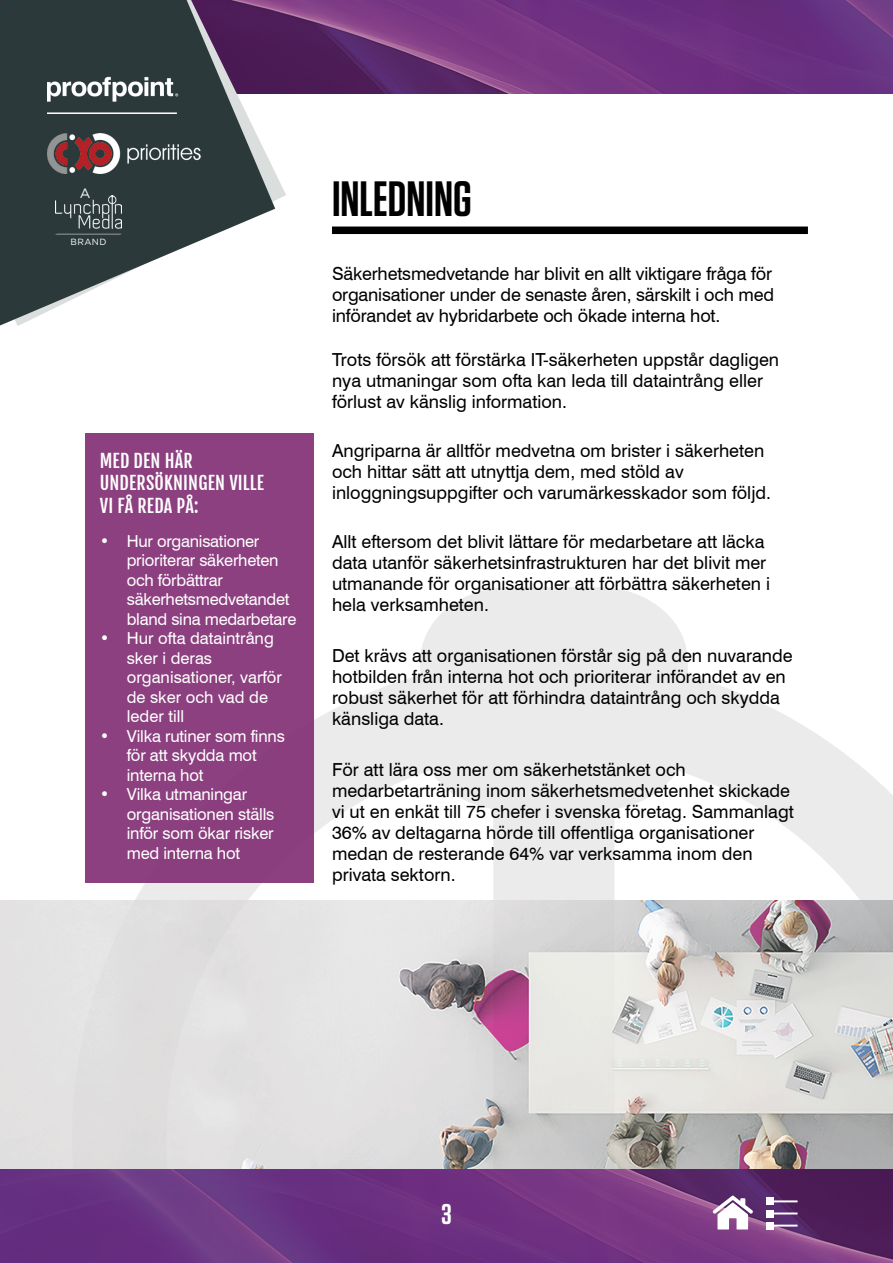
<style>
.page{position:relative;width:893px;height:1263px;background:#fff}
.page>*{position:absolute;margin:0;border:0;box-sizing:border-box;transform-origin:0 0}
.t1{font:600 49.5px "Tungsten";color:#000001}
.t2{font:600 28.5px "Tungsten";color:#fff}
.t3{font:18px/21px "Swiss 721 BT";color:#000001}
.t4{font:18px/22.5px "Fjalla One";letter-spacing:.01em;color:#fff}
.t5{font:16.5px/19.5px "Swiss 721 BT";letter-spacing:-.01em;color:#fff}
.t6{font:13.5px "Gotham";color:#fff}
.t7{font:9px "Gotham";letter-spacing:.05em;color:#fff}
</style>
<div class="page">
<img style="left:286px;top:0;width:607px;height:94px">
<svg style="left:0;top:0;width:286px;height:326px"></svg>
<svg style="left:0;top:0;width:275px;height:325px;fill:#2b393b"></svg>
<img style="left:47px;top:134px;width:153px;height:40px">
<img style="left:47px;top:70px;width:139px;height:39px">
<hr style="left:47px;top:112px;width:130px;height:2px;background:#fff">
<img style="left:56px;top:196px;width:65px;height:33px">
<svg style="left:56px;top:234px;width:65px;height:1px"></svg>
<img style="left:85px;top:587px;width:808px;height:313px">
<img style="left:0;top:900px;width:893px;height:269px">
<div style="left:332px;top:227px;width:476px;height:7px;background:#000001"></div>
<div style="left:85px;top:433px;width:229px;height:449px;background:#8c407f"></div>
<img style="left:0;top:1169px;width:893px;height:94px">
<svg style="left:712px;top:1195px;width:42px;height:34px"></svg>
<hr style="left:770px;top:1212px;width:27px;height:2px;background:#fff">
<div style="left:766px;top:1209px;width:8px;height:8px;background:#fff"></div>
<hr style="left:770px;top:1224px;width:27px;height:2px;background:#fff">
<div style="left:766px;top:1222px;width:8px;height:7px;background:#fff"></div>
<hr style="left:770px;top:1200px;width:27px;height:2px;background:#fff">
<div style="left:766px;top:1197px;width:8px;height:8px;background:#fff"></div>
<p class="t6" style="left:80px;top:185px;width:12px">A</p>
<h1 class="t1" style="left:332px;top:173px;width:141px">INLEDNING</h1>
<p class="t7" style="left:70px;top:236px;width:37px">BRAND</p>
<p class="t4" style="left:100px;top:450px;width:166px">MED DEN HÄR<br>UNDERSÖKNINGEN VILLE<br>VI FÅ REDA PÅ:</p>
<p class="t5" style="left:127px;top:531px;width:171px;text-indent:-27px">• Hur organisationer prioriterar säkerheten och förbättrar säkerhetsmedvetandet bland sina medarbetare</p>
<p class="t5" style="left:127px;top:629px;width:157px;text-indent:-27px">• Hur ofta dataintrång sker i deras organisationer, varför de sker och vad de leder till</p>
<p class="t5" style="left:127px;top:726px;width:160px;text-indent:-27px">• Vilka rutiner som finns för att skydda mot interna hot</p>
<p class="t5" style="left:127px;top:785px;width:149px;text-indent:-27px">• Vilka utmaningar organisationen ställs inför som ökar risker med interna hot</p>
<p class="t3" style="left:332px;top:263px;width:444px;text-align:justify">Säkerhetsmedvetande har blivit en allt viktigare fråga för organisationer under de senaste åren, särskilt i och med införandet av hybridarbete och ökade interna hot.</p>
<p class="t3" style="left:332px;top:349px;width:449px">Trots försök att förstärka IT-säkerheten uppstår dagligen nya utmaningar som ofta kan leda till dataintrång eller förlust av känslig information.</p>
<p class="t3" style="left:332px;top:440px;width:441px">Angriparna är alltför medvetna om brister i säkerheten och hittar sätt att utnyttja dem, med stöld av inloggningsuppgifter och varumärkesskador som följd.</p>
<p class="t3" style="left:332px;top:531px;width:439px">Allt eftersom det blivit lättare för medarbetare att läcka data utanför säkerhetsinfrastrukturen har det blivit mer utmanande för organisationer att förbättra säkerheten i hela verksamheten.</p>
<p class="t3" style="left:332px;top:645px;width:462px">Det krävs att organisationen förstår sig på den nuvarande hotbilden från interna hot och prioriterar införandet av en robust säkerhet för att förhindra dataintrång och skydda känsliga data.</p>
<p class="t3" style="left:332px;top:759px;width:463px">För att lära oss mer om säkerhetstänket och medarbetarträning inom säkerhetsmedvetenhet skickade vi ut en enkät till 75 chefer i svenska företag. Sammanlagt 36% av deltagarna hörde till offentliga organisationer medan de resterande 64% var verksamma inom den privata sektorn.</p>
<h2 class="t2" style="left:441px;top:1199px;width:12px">3</h2>
</div>
